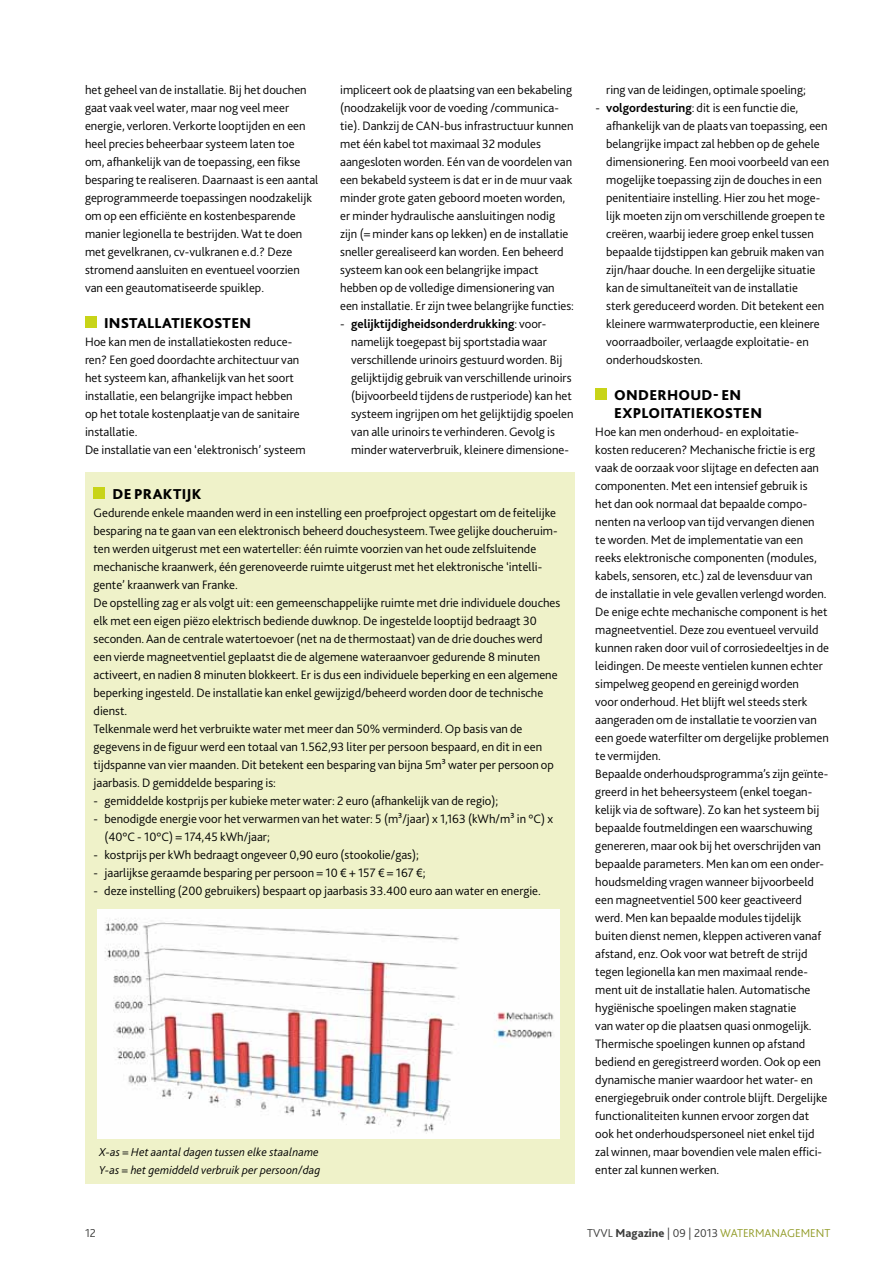
<style>
.page{position:relative;width:893px;height:1263px;background:#fff}
.page>*{position:absolute;margin:0;border:0;box-sizing:border-box;transform-origin:0 0}
.t1{font:800 15px/18px "Bliss 2";letter-spacing:.015em;color:#000}
.t2{font:300 12.75px/18px "Bliss 2";color:#000}
.t3{font:italic 300 12px/18px "Bliss 2";letter-spacing:.01em;color:#000}
.t4{font:300 12px "Bliss 2";color:#919b26}
.t5{font:300 12px "Bliss 2";color:#3c3c3b}
.s1{font-weight:700}
.s2{color:#3c3c3b}
.s3{font-weight:800;color:#3c3c3b}
</style>
<div class="page">
<div style="left:85px;top:317px;width:12px;height:11px;background:#c8d418"></div>
<div style="left:85px;top:472px;width:489px;height:711px;background:#eff2c9"></div>
<div style="left:94px;top:488px;width:11px;height:11px;background:#c8d418"></div>
<div style="left:595px;top:389px;width:12px;height:11px;background:#c8d418"></div>
<img style="left:98px;top:909px;width:462px;height:230px">
<p class="t2" style="left:85px;top:81px;width:235px">het geheel van de installatie. Bij het douchen gaat vaak veel water, maar nog veel meer energie, verloren. Verkorte looptijden en een heel precies beheerbaar systeem laten toe<br>om, afhankelijk van de toepassing, een fikse besparing te realiseren. Daarnaast is een aantal geprogrammeerde toepassingen noodzakelijk om op een efficiënte en kostenbesparende manier legionella te bestrijden. Wat te doen met gevelkranen, cv-vulkranen e.d.? Deze stromend aansluiten en eventueel voorzien van een geautomatiseerde spuiklep.</p>
<p class="t1" style="left:104px;top:314px;width:149px">INSTALLATIEKOSTEN</p>
<p class="t2" style="left:85px;top:333px;width:222px">Hoe kan men de installatiekosten reduce&shy;ren? Een goed doordachte architectuur van het systeem kan, afhankelijk van het soort installatie, een belangrijke impact hebben op het totale kostenplaatje van de sanitaire installatie.<br>De installatie van een ‘elektronisch’ systeem</p>
<p class="t2" style="left:340px;top:82px;width:235px">impliceert ook de plaatsing van een bekabeling (noodzakelijk voor de voeding /communica&shy;tie). Dankzij de CAN-bus infrastructuur kunnen met één kabel tot maximaal 32 modules aangesloten worden. Eén van de voordelen van een bekabeld systeem is dat er in de muur vaak minder grote gaten geboord moeten worden, er minder hydraulische aansluitingen nodig zijn (= minder kans op lekken) en de installatie sneller gerealiseerd kan worden. Een beheerd systeem kan ook een belangrijke impact hebben op de volledige dimensionering van een installatie. Er zijn twee belangrijke functies:</p>
<p class="t2" style="left:351px;top:316px;width:224px;text-indent:-11px">- <span class="s1">gelijktijdigheidsonderdrukking</span>: voor&shy;namelijk toegepast bij sportstadia waar verschillende urinoirs gestuurd worden. Bij gelijktijdig gebruik van verschillende urinoirs (bijvoorbeeld tijdens de rustperiode) kan het systeem ingrijpen om het gelijktijdig spoelen van alle urinoirs te verhinderen. Gevolg is minder waterverbruik, kleinere dimensione-</p>
<p class="t1" style="left:113px;top:485px;width:91px">DE PRAKTIJK</p>
<p class="t2" style="left:94px;top:504px;width:468px">Gedurende enkele maanden werd in een instelling een proefproject opgestart om de feitelijke besparing na te gaan van een elektronisch beheerd douchesysteem. Twee gelijke doucheruim&shy;ten werden uitgerust met een waterteller: één ruimte voorzien van het oude zelfsluitende mechanische kraanwerk, één gerenoveerde ruimte uitgerust met het elektronische ‘intelli&shy;gente’ kraanwerk van Franke.<br>De opstelling zag er als volgt uit: een gemeenschappelijke ruimte met drie individuele douches elk met een eigen piëzo elektrisch bediende duwknop. De ingestelde looptijd bedraagt 30 seconden. Aan de centrale watertoevoer (net na de thermostaat) van de drie douches werd een vierde magneetventiel geplaatst die de algemene wateraanvoer gedurende 8 minuten activeert, en nadien 8 minuten blokkeert. Er is dus een individuele beperking en een algemene beperking ingesteld. De installatie kan enkel gewijzigd/beheerd worden door de technische dienst.<br>Telkenmale werd het verbruikte water met meer dan 50% verminderd. Op basis van de gegevens in de figuur werd een totaal van 1.562,93 liter per persoon bespaard, en dit in een tijdspanne van vier maanden. Dit betekent een besparing van bijna 5m³ water per persoon op jaarbasis. D gemiddelde besparing is:</p>
<p class="t2" style="left:94px;top:793px;width:406px">- gemiddelde kostprijs per kubieke meter water: 2 euro (afhankelijk van de regio);</p>
<p class="t2" style="left:104px;top:811px;width:450px;text-indent:-11px">- benodigde energie voor het verwarmen van het water: 5 (m³/jaar) x 1,163 (kWh/m³ in °C) x (40°C - 10°C) = 174,45 kWh/jaar;</p>
<p class="t2" style="left:94px;top:847px;width:327px">- kostprijs per kWh bedraagt ongeveer 0,90 euro (stookolie/gas);</p>
<p class="t2" style="left:94px;top:865px;width:334px">- jaarlijkse geraamde besparing per persoon = 10 € + 157 € = 167 €;</p>
<p class="t2" style="left:94px;top:883px;width:449px">- deze instelling (200 gebruikers) bespaart op jaarbasis 33.400 euro aan water en energie.</p>
<p class="t3" style="left:99px;top:1144px;width:223px">X-as = Het aantal dagen tussen elke staalname<br>Y-as = het gemiddeld verbruik per persoon/dag</p>
<p class="t2" style="left:606px;top:82px;width:201px">ring van de leidingen, optimale spoeling;</p>
<p class="t2" style="left:606px;top:100px;width:224px;text-indent:-11px">- <span class="s1">volgordesturing</span>: dit is een functie die, afhankelijk van de plaats van toepassing, een belangrijke impact zal hebben op de gehele dimensionering. Een mooi voorbeeld van een mogelijke toepassing zijn de douches in een penitentiaire instelling. Hier zou het moge&shy;lijk moeten zijn om verschillende groepen te creëren, waarbij iedere groep enkel tussen bepaalde tijdstippen kan gebruik maken van zijn/haar douche. In een dergelijke situatie kan de simultaneïteit van de installatie<br>sterk gereduceerd worden. Dit betekent een kleinere warmwaterproductie, een kleinere voorraadboiler, verlaagde exploitatie- en onderhoudskosten.</p>
<p class="t1" style="left:614px;top:386px;width:149px">ONDERHOuD- EN<br>EXPLOITATIEKOSTEN</p>
<p class="t2" style="left:595px;top:423px;width:235px">Hoe kan men onderhoud- en exploitatie&shy;kosten reduceren? Mechanische frictie is erg vaak de oorzaak voor slijtage en defecten aan componenten. Met een intensief gebruik is<br>het dan ook normaal dat bepaalde compo&shy;nenten na verloop van tijd vervangen dienen<br>te worden. Met de implementatie van een reeks elektronische componenten (modules, kabels, sensoren, etc.) zal de levensduur van<br>de installatie in vele gevallen verlengd worden.<br>De enige echte mechanische component is het magneetventiel. Deze zou eventueel vervuild kunnen raken door vuil of corrosiedeeltjes in de leidingen. De meeste ventielen kunnen echter simpelweg geopend en gereinigd worden<br>voor onderhoud. Het blijft wel steeds sterk aangeraden om de installatie te voorzien van een goede waterfilter om dergelijke problemen te vermijden.<br>Bepaalde onderhoudsprogramma’s zijn geïnte&shy;greerd in het beheersysteem (enkel toegan&shy;kelijk via de software). Zo kan het systeem bij bepaalde foutmeldingen een waarschuwing genereren, maar ook bij het overschrijden van bepaalde parameters. Men kan om een onder&shy;houdsmelding vragen wanneer bijvoorbeeld een magneetventiel 500 keer geactiveerd werd. Men kan bepaalde modules tijdelijk buiten dienst nemen, kleppen activeren vanaf afstand, enz. Ook voor wat betreft de strijd tegen legionella kan men maximaal rende&shy;ment uit de installatie halen. Automatische hygiënische spoelingen maken stagnatie<br>van water op die plaatsen quasi onmogelijk.<br>Thermische spoelingen kunnen op afstand bediend en geregistreerd worden. Ook op een dynamische manier waardoor het water- en energiegebruik onder controle blijft. Dergelijke functionaliteiten kunnen ervoor zorgen dat ook het onderhoudspersoneel niet enkel tijd zal winnen, maar bovendien vele malen effici&shy;enter zal kunnen werken.</p>
<p class="t5" style="left:85px;top:1228px;width:12px">12</p>
<p class="t4" style="left:587px;top:1228px;width:245px"><span class="s2">TVVL</span> <span class="s3">Magazine</span> <span class="s2">| 09 | 2013</span> WATERMANAGEMENT</p>
</div>
